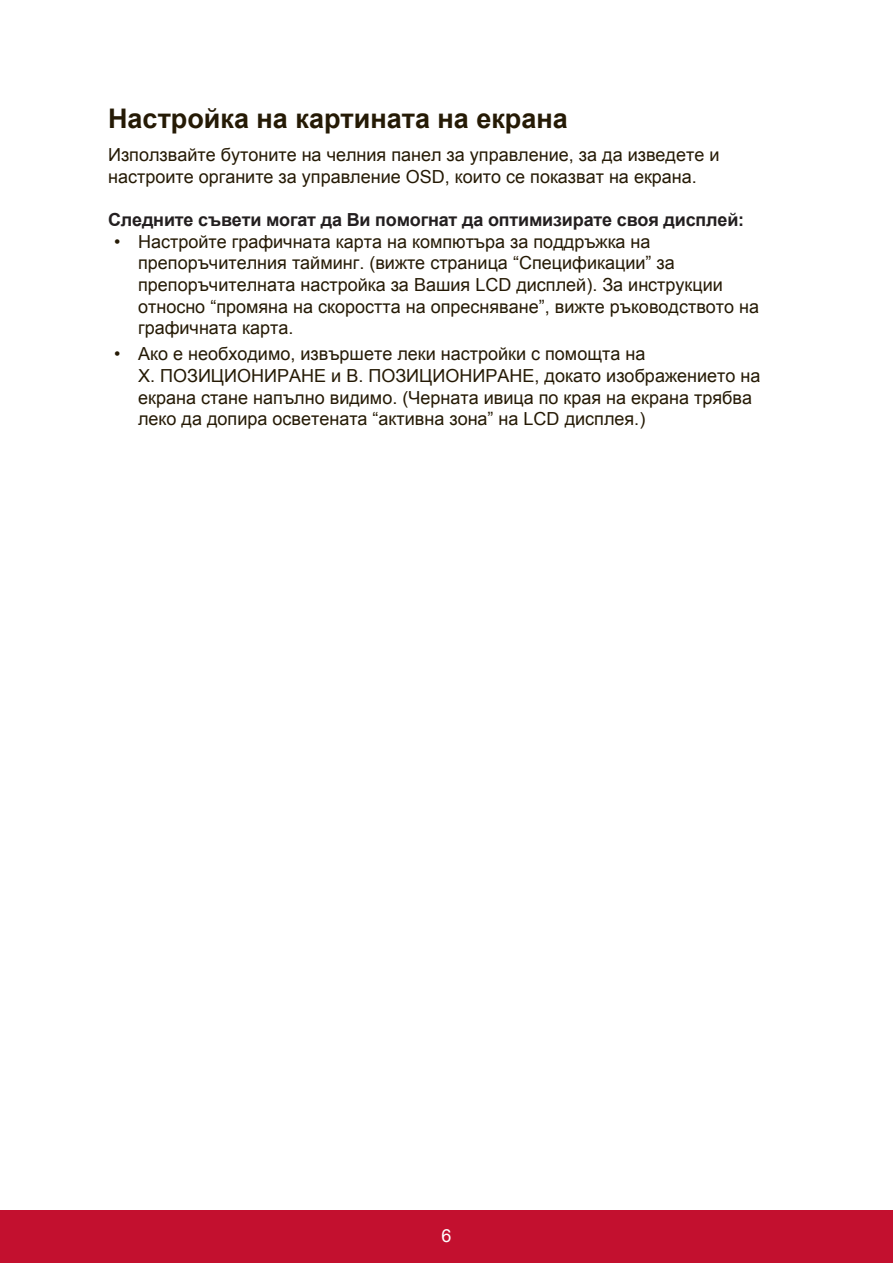
<style>
.page{position:relative;width:893px;height:1263px;background:#fff}
.page>*{position:absolute;margin:0;border:0;box-sizing:border-box;transform-origin:0 0}
.t1{font:700 27px "Arial";color:#251a05}
.t2{font:18px/21.6px "Arial";color:#251a05}
.t3{font:700 18px "Arial";letter-spacing:-.01em;color:#231f20}
.t4{font:18px "Arial";color:#fff}
</style>
<div class="page">
<div style="left:0;top:1210px;width:892px;height:53px;background:#c3102f"></div>
<h1 class="t1" style="left:108px;top:100px;width:461px">Настройка на картината на екрана</h1>
<p class="t2" style="left:108px;top:144px;width:612px">Използвайте бутоните на челния панел за управление, за да изведете и настроите органите за управление OSD, които се показват на екрана.</p>
<p class="t3" style="left:108px;top:208px;width:637px">Следните съвети могат да Ви помогнат да оптимизирате своя дисплей:</p>
<p class="t2" style="left:138px;top:231px;width:622px;text-indent:-24px">• Настройте графичната карта на компютъра за поддръжка на препоръчителния тайминг. (вижте страница “Спецификации” за препоръчителната настройка за Вашия LCD дисплей). За инструкции относно “промяна на скоростта на опресняване”, вижте ръководството на графичната карта.</p>
<p class="t2" style="left:138px;top:343px;width:623px;text-indent:-24px">• Ако е необходимо, извършете леки настройки с помощта на<br>Х. ПОЗИЦИОНИРАНЕ и В. ПОЗИЦИОНИРАНЕ, докато изображението на екрана стане напълно видимо. (Черната ивица по края на екрана трябва леко да допира осветената “активна зона” на LCD дисплея.)</p>
<p class="t4" style="left:441px;top:1223px;width:12px">6</p>
</div>
